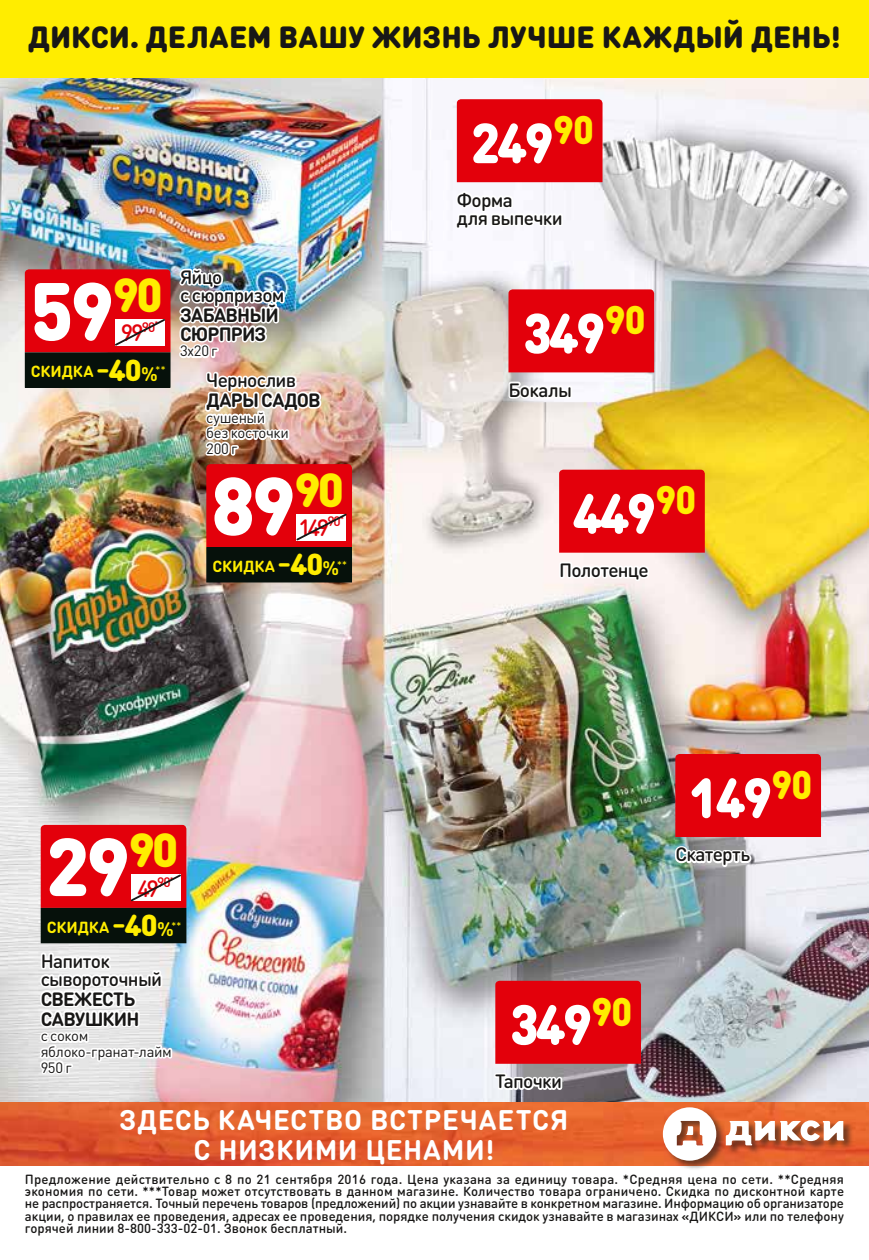
<style>
.page{position:relative;width:869px;height:1260px;background:#fff}
.page>*{position:absolute;margin:0;border:0;box-sizing:border-box;transform-origin:0 0}
.t1{font:900 80.85px "DIN Round Pro";color:#fff}
.t2{font:900 55.65px "DIN Round Pro";letter-spacing:-.05em;color:#fff;scale:.95 1}
.t3{font:900 30.28px "DIN Round Pro";letter-spacing:.005em;color:#181716}
.t4{font:700 28px/29.8px "DIN Round Pro";letter-spacing:.025em;color:#fff;text-align:center}
.t5{font:500 23.28px "DIN Round Pro";letter-spacing:-.14em;color:#e3000b}
.t6{font:500 19.07px/18px "DIN Round Pro";letter-spacing:-.04em;color:#181716}
.t7{font:700 19.07px/19.1px "DIN Round Pro";letter-spacing:-.04em;color:#181716}
.t8{font:700 15.92px "DIN Round Pro";letter-spacing:-.01em;color:#ffed00}
.t9{font:14.7px/15.8px "DIN Round Pro";letter-spacing:-.025em;color:#181716}
.t10{font:500 13.12px/12.2px "DIN Round Pro";color:#181716;text-align:justify}
.s1{font-size:28.18px}
.s2{font-weight:900;font-size:29.93px}
.s3{font-size:19.43px}
</style>
<div class="page">
<img style="left:0;top:78px;width:868px;height:1024px">
<div style="left:508px;top:289px;width:146px;height:83px;background:#e3000b"></div>
<div style="left:559px;top:470px;width:145px;height:83px;background:#e3000b"></div>
<div style="left:675px;top:754px;width:145px;height:83px;background:#e3000b"></div>
<div style="left:495px;top:981px;width:145px;height:83px;background:#e3000b"></div>
<div style="left:41px;top:908px;width:145px;height:35px;background:#06110b"></div>
<svg style="left:41px;top:825px;width:145px;height:83px;background:#e31a24"></svg>
<div style="left:207px;top:548px;width:144px;height:34px;background:#06110b"></div>
<div style="left:206px;top:547px;width:146px;height:35px;border:1px solid #06110b"></div>
<svg style="left:206px;top:464px;width:146px;height:83px;background:#e31b24"></svg>
<div style="left:25px;top:353px;width:145px;height:34px;background:#06110b"></div>
<div style="left:25px;top:352px;width:145px;height:36px;border:1px solid #06110b"></div>
<svg style="left:25px;top:269px;width:145px;height:83px;background:#e31b24"></svg>
<img style="left:202px;top:369px;width:121px;height:89px">
<img style="left:176px;top:265px;width:110px;height:96px">
<svg style="left:505px;top:379px;width:68px;height:23px"></svg>
<svg style="left:556px;top:559px;width:96px;height:24px"></svg>
<svg style="left:671px;top:844px;width:81px;height:25px"></svg>
<svg style="left:491px;top:1070px;width:74px;height:26px"></svg>
<svg style="left:452px;top:99px;width:150px;height:134px"></svg>
<svg style="left:37px;top:950px;width:137px;height:128px"></svg>
<img style="left:0;top:1102px;width:868px;height:63px">
<div style="left:662px;top:1107px;width:191px;height:64px;background:#181716;opacity:.57"></div>
<svg style="left:662px;top:1107px;width:181px;height:54px"></svg>
<div style="left:0;top:0;width:868px;height:78px;background:#ffed00"></div>
<h3 class="t3" style="left:28px;top:14px;width:814px">ДИКСИ. ДЕЛАЕМ ВАШУ ЖИЗНЬ ЛУЧШЕ КАЖДЫЙ ДЕНЬ!</h3>
<h2 class="t2" style="left:470px;top:101px;width:131px">249<sup>90</sup></h2>
<h1 class="t1" style="left:30px;top:250px;width:134px">59<sup>90</sup></h1>
<p class="t8" style="left:31px;top:360px;width:136px">СКИДКА <span class="s1">–</span><span class="s2">40</span><span class="s3">%</span><sup>**</sup></p>
<h3 class="t5" style="left:121px;top:317px;width:39px">99<sup>90</sup><sup>*</sup></h3>
<h3 class="t6" style="left:180px;top:267px;width:106px">Яйцо<br>с сюрпризом</h3>
<h3 class="t7" style="left:180px;top:305px;width:100px">ЗАБАВНЫЙ<br>СЮРПРИЗ</h3>
<p class="t9" style="left:180px;top:343px;width:39px">3х20 г</p>
<h3 class="t6" style="left:206px;top:370px;width:91px">Чернослив</h3>
<h3 class="t7" style="left:206px;top:390px;width:116px">ДАРЫ САДОВ</h3>
<p class="t9" style="left:206px;top:409px;width:84px">сушеный без косточки<br>200 г</p>
<h1 class="t1" style="left:211px;top:445px;width:134px">89<sup>90</sup></h1>
<p class="t8" style="left:212px;top:555px;width:136px">СКИДКА <span class="s1">–</span><span class="s2">40</span><span class="s3">%</span><sup>**</sup></p>
<h3 class="t5" style="left:298px;top:512px;width:47px">149<sup>90</sup><sup>*</sup></h3>
<h1 class="t1" style="left:46px;top:805px;width:134px">29<sup>90</sup></h1>
<p class="t8" style="left:47px;top:916px;width:136px">СКИДКА <span class="s1">–</span><span class="s2">40</span><span class="s3">%</span><sup>**</sup></p>
<h3 class="t5" style="left:137px;top:873px;width:38px">49<sup>90</sup><sup>*</sup></h3>
<h3 class="t6" style="left:456px;top:190px;width:107px">Форма<br>для выпечки</h3>
<h2 class="t2" style="left:522px;top:291px;width:131px">349<sup>90</sup></h2>
<h3 class="t6" style="left:508px;top:380px;width:65px">Бокалы</h3>
<h2 class="t2" style="left:572px;top:471px;width:131px">449<sup>90</sup></h2>
<h3 class="t6" style="left:559px;top:560px;width:91px">Полотенце</h3>
<h2 class="t2" style="left:688px;top:756px;width:131px">149<sup>90</sup></h2>
<h3 class="t6" style="left:675px;top:845px;width:76px">Скатерть</h3>
<h3 class="t6" style="left:41px;top:951px;width:123px">Напиток сывороточный</h3>
<h3 class="t7" style="left:41px;top:988px;width:100px;line-height:19.9px">СВЕЖЕСТЬ<br>САВУШКИН</h3>
<p class="t9" style="left:41px;top:1027px;width:133px">с соком яблоко-гранат-лайм<br>950 г</p>
<h3 class="t4" style="left:119px;top:1104px;width:450px">ЗДЕСЬ КАЧЕСТВО ВСТРЕЧАЕТСЯ<br>С НИЗКИМИ ЦЕНАМИ!</h3>
<p class="t10" style="left:25px;top:1173px;width:820px">Предложение действительно с 8 по 21 сентября 2016 года. Цена указана за единицу товара. *Средняя цена по сети. **Средняя экономия по сети. ***Товар может отсутствовать в данном магазине. Количество товара ограничено. Скидка по дисконтной карте не распространяется. Точный перечень товаров (предложений) по акции узнавайте в конкретном магазине. Информацию об организаторе акции, о правилах ее проведения, адресах ее проведения, порядке получения скидок узнавайте в магазинах «ДИКСИ» или по телефону горячей линии 8-800-333-02-01. Звонок бесплатный.</p>
<h2 class="t2" style="left:509px;top:982px;width:131px">349<sup>90</sup></h2>
<h3 class="t6" style="left:495px;top:1072px;width:68px">Тапочки</h3>
</div>
